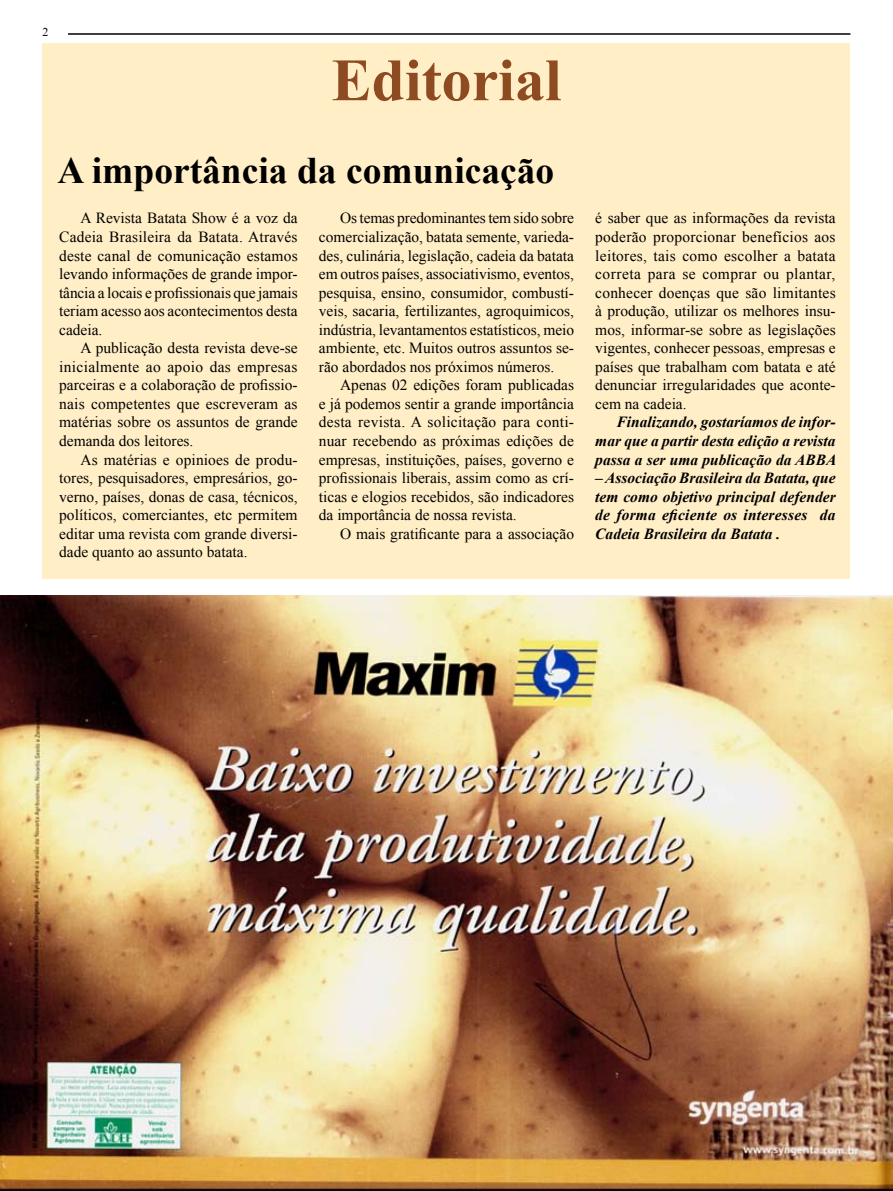
<style>
.page{position:relative;width:893px;height:1191px;background:#fff}
.page>*{position:absolute;margin:0;border:0;box-sizing:border-box;transform-origin:0 0}
.t1{font:700 60px "Times New Roman";color:#8e4a21}
.t2{font:700 37.5px "Times New Roman";color:#000}
.t3{font:15.45px/18.6px "Times New Roman";color:#000;text-align:justify}
.t4{font:italic 700 15.45px/18.6px "Times New Roman";color:#000;text-align:justify}
.t5{font:12px "Times New Roman";color:#000}
</style>
<div class="page">
<div style="left:43px;top:43px;width:807px;height:535px;background:#ffeec6"></div>
<hr style="left:68px;top:33px;width:782px;height:2px;background:#000">
<img style="left:0;top:595px;width:893px;height:596px">
<p class="t5" style="left:43px;top:24px;width:7px">2</p>
<h1 class="t1" style="left:331px;top:39px;width:232px">Editorial</h1>
<h2 class="t2" style="left:57px;top:144px;width:498px">A importância da comunicação</h2>
<p class="t3" style="left:319px;top:209px;width:257px;text-indent:21px">Os temas predominantes tem sido sobre comercialização, batata semente, varieda&shy;des, culinária, legislação, cadeia da batata em outros países, associativismo, eventos, pesquisa, ensino, consumidor, combustí&shy;veis, sacaria, fertilizantes, agroquimicos, indústria, levantamentos estatísticos, meio ambiente, etc. Muitos outros assuntos se&shy;rão abordados nos próximos números.</p>
<p class="t3" style="left:319px;top:375px;width:257px;text-indent:21px">Apenas 02 edições foram publicadas e já podemos sentir a grande importância desta revista. A solicitação para conti&shy;nuar recebendo as próximas edições de empresas, instituições, países, governo e profissionais liberais, assim como as crí&shy;ticas e elogios recebidos, são indicadores da importância de nossa revista.</p>
<p class="t3" style="left:340px;top:524px;width:235px">O mais gratificante para a associação</p>
<p class="t3" style="left:59px;top:209px;width:240px;text-indent:21px">A Revista Batata Show é a voz da Cadeia Brasileira da Batata. Através deste canal de comunicação estamos levando informações de grande impor&shy;tância a locais e profissionais que jamais teriam acesso aos acontecimentos desta cadeia.</p>
<p class="t3" style="left:59px;top:338px;width:240px;text-indent:21px">A publicação desta revista deve-se inicialmente ao apoio das empresas parceiras e a colaboração de profissio&shy;nais competentes que escreveram as matérias sobre os assuntos de grande demanda dos leitores.</p>
<p class="t3" style="left:59px;top:450px;width:240px;text-indent:21px">As matérias e opinioes de produ&shy;tores, pesquisadores, empresários, go&shy;verno, países, donas de casa, técnicos, políticos, comerciantes, etc permitem editar uma revista com grande diversi&shy;dade quanto ao assunto batata.</p>
<p class="t3" style="left:595px;top:209px;width:242px">é saber que as informações da revista poderão proporcionar benefícios aos leitores, tais como escolher a batata correta para se comprar ou plantar, conhecer doenças que são limitantes à produção, utilizar os melhores insu&shy;mos, informar-se sobre as legislações vigentes, conhecer pessoas, empresas e países que trabalham com batata e até denunciar irregularidades que aconte&shy;cem na cadeia.</p>
<p class="t4" style="left:595px;top:412px;width:243px;text-indent:21px">Finalizando, gostaríamos de infor&shy;mar que a partir desta edição a revista passa a ser uma publicação da ABBA</p>
<p class="t4" style="left:595px;top:468px;width:242px">– Associação Brasileira da Batata, que tem como objetivo principal defender de forma eficiente os interesses da Cadeia Brasileira da Batata .</p>
</div>
